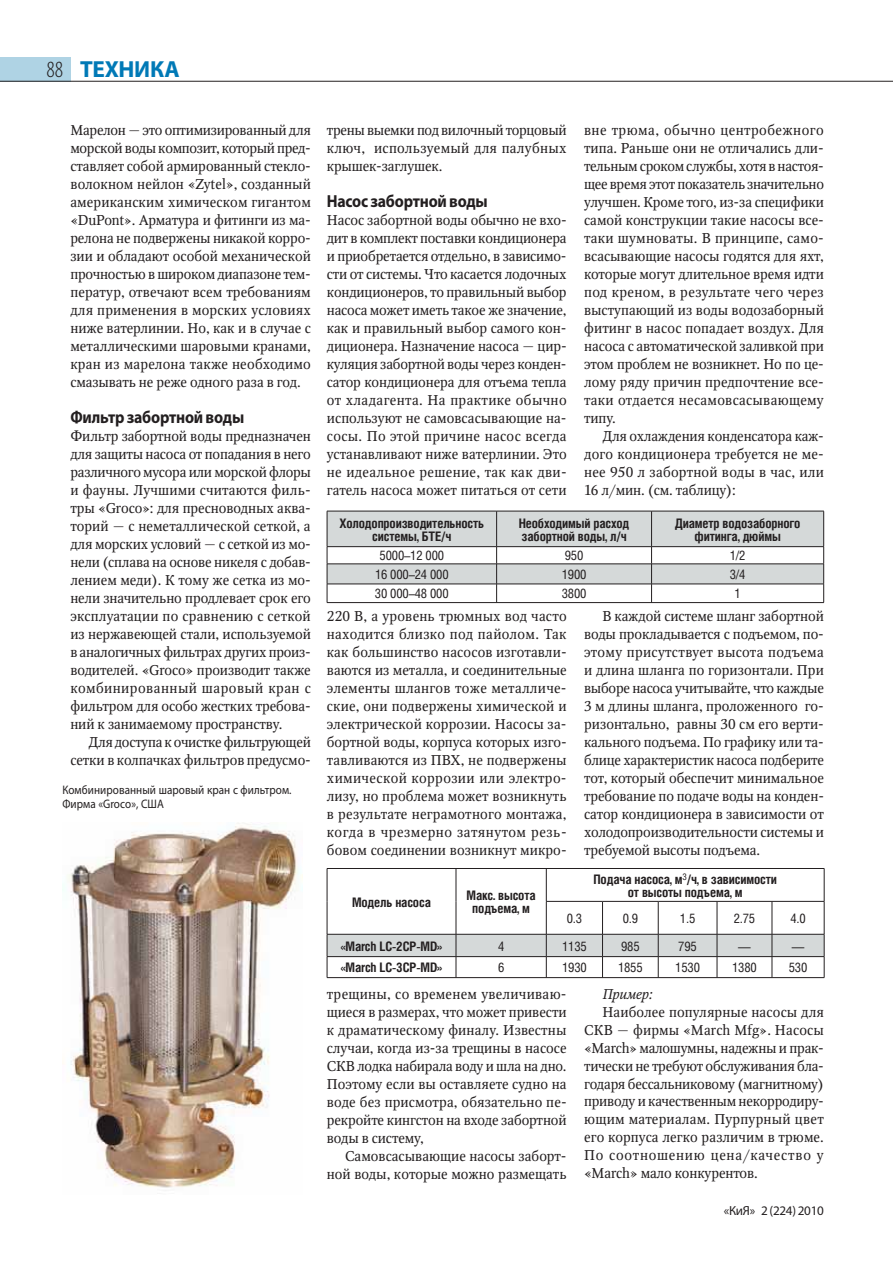
<style>
.page{position:relative;width:893px;height:1263px;background:#fff}
.page>*{position:absolute;margin:0;border:0;box-sizing:border-box;transform-origin:0 0}
.t1{font:700 23.25px "Myriad Pro";letter-spacing:-.015em;color:#0079b6}
.t2{font:700 17.55px "Myriad Pro";letter-spacing:-.015em;color:#231f20;scale:.9 1}
.t3{font:14.1px/18px "Octava C";color:#231f20;text-align:justify}
.t4{font:14.1px/18px "Octava C";letter-spacing:-.02em;color:#231f20;text-align:right}
.t5{font:italic 14.1px "Octava C";letter-spacing:-.01em;color:#231f20}
.t6{font:700 13.05px/13px "Helios Cond";letter-spacing:-.01em;color:#231f20;text-align:center}
.t7{font:13.05px "Helios Cond";letter-spacing:-.01em;color:#231f20}
.t8{font:13.05px "Myriad Pro";letter-spacing:-.02em;color:#231f20}
.t9{font:12.45px/13.8px "Myriad Pro";letter-spacing:.005em;color:#231f20;scale:.9 1}
.s1{font-weight:300;font-stretch:condensed;color:#231f20}
</style>
<div class="page">
<div style="left:0;top:57px;width:70px;height:24px;background:#afd3e4"></div>
<hr style="left:0;top:81px;width:880px;height:1px;background:#231f20">
<svg style="left:880px;top:81px;width:12px;height:1px"></svg>
<img style="left:62px;top:823px;width:241px;height:365px">
<svg style="left:327px;top:511px;width:497px;height:91px"></svg>
<hr style="left:327px;top:602px;width:497px;height:1px;background:#231f20">
<hr style="left:327px;top:869px;width:1px;height:32px;background:#231f20">
<hr style="left:456px;top:869px;width:1px;height:32px;background:#231f20">
<hr style="left:546px;top:869px;width:1px;height:32px;background:#231f20">
<hr style="left:824px;top:869px;width:1px;height:32px;background:#231f20">
<hr style="left:327px;top:901px;width:1px;height:33px;background:#231f20">
<hr style="left:456px;top:901px;width:1px;height:33px;background:#231f20">
<hr style="left:546px;top:902px;width:1px;height:32px;background:#231f20">
<hr style="left:602px;top:902px;width:1px;height:32px;background:#231f20">
<hr style="left:658px;top:902px;width:1px;height:32px;background:#231f20">
<hr style="left:717px;top:902px;width:1px;height:32px;background:#231f20">
<hr style="left:772px;top:902px;width:1px;height:32px;background:#231f20">
<hr style="left:824px;top:902px;width:1px;height:32px;background:#231f20">
<svg style="left:326px;top:868px;width:499px;height:1px"></svg>
<hr style="left:546px;top:901px;width:56px;height:1px;background:#231f20">
<hr style="left:602px;top:901px;width:56px;height:1px;background:#231f20">
<hr style="left:658px;top:901px;width:59px;height:1px;background:#231f20">
<hr style="left:717px;top:901px;width:55px;height:1px;background:#231f20">
<hr style="left:772px;top:901px;width:52px;height:1px;background:#231f20">
<svg style="left:326px;top:934px;width:499px;height:44px"></svg>
<hr style="left:772px;top:956px;width:52px;height:1px;background:#231f20">
<h1 class="t1" style="left:47px;top:55px;width:135px"><span class="s1">88</span> ТЕХНИКА</h1>
<p class="t3" style="left:70px;top:122px;width:242px">Mарелон — это оптимизированный для морской воды композит, который пред&shy;ставляет собой армированный стекло&shy;волокном нейлон «Zytel», созданный американским химическом гигантом «DuPont». Арматура и фитинги из ма&shy;релона не подвержены никакой корро&shy;зии и обладают особой механической прочностью в широком диапазоне тем&shy;ператур, отвечают всем требованиям для применения в морских условиях ниже ватерлинии. Но, как и в случае с металлическими шаровыми кранами, кран из марелона также необходимо смазывать не реже одного раза в год.</p>
<p class="t2" style="left:70px;top:406px;width:195px">Фильтр забортной воды</p>
<p class="t3" style="left:70px;top:428px;width:242px">Фильтр забортной воды предназначен для защиты насоса от попадания в него различного мусора или морской флоры и фауны. Лучшими считаются филь&shy;тры «Groco»: для пресноводных аква&shy;торий — с неметаллической сеткой, а для морских условий — с сеткой из мо&shy;нели (сплава на основе никеля с добав&shy;лением меди). К тому же сетка из мо&shy;нели значительно продлевает срок его эксплуатации по сравнению с сеткой из нержавеющей стали, используемой в аналогичных фильтрах других произ&shy;водителей. «Groco» производит также комбинированный шаровый кран с фильтром для особо жестких требова&shy;ний к занимаемому пространству.</p>
<p class="t4" style="left:70px;top:734px;width:242px">Для доступа к очистке фильтрующей сетки в колпачках фильтров предусмо-</p>
<p class="t9" style="left:62px;top:783px;width:256px">Комбинированный шаровый кран с фильтром.<br>Фирма «Groco», США</p>
<p class="t3" style="left:327px;top:122px;width:241px">трены выемки под вилочный торцовый ключ, используемый для палубных крышек-заглушек.</p>
<p class="t2" style="left:327px;top:191px;width:180px">Насос забортной воды</p>
<p class="t3" style="left:327px;top:212px;width:241px">Насос забортной воды обычно не вхо&shy;дит в комплект поставки кондиционера и приобретается отдельно, в зависимо&shy;сти от системы. Что касается лодочных кондиционеров, то правильный выбор насоса может иметь такое же значение, как и правильный выбор самого кон&shy;диционера. Назначение насоса — цир&shy;куляция забортной воды через конден&shy;сатор кондиционера для отъема тепла от хладагента. На практике обычно используют не самовсасывающие на&shy;сосы. По этой причине насос всегда устанавливают ниже ватерлинии. Это не идеальное решение, так как дви&shy;гатель насоса может питаться от сети</p>
<p class="t3" style="left:584px;top:122px;width:241px">вне трюма, обычно центробежного типа. Раньше они не отличались дли&shy;тельным сроком службы, хотя в настоя&shy;щее время этот показатель значительно улучшен. Кроме того, из-за специфики самой конструкции такие насосы все&shy;таки шумноваты. В принципе, само&shy;всасывающие насосы годятся для яхт, которые могут длительное время идти под креном, в результате чего через выступающий из воды водозаборный фитинг в насос попадает воздух. Для насоса с автоматической заливкой при этом проблем не возникнет. Но по це&shy;лому ряду причин предпочтение все&shy;таки отдается несамовсасывающему типу.</p>
<p class="t3" style="left:584px;top:428px;width:241px;text-indent:18px">Для охлаждения конденсатора каж&shy;дого кондиционера требуется не ме&shy;нее 950 л забортной воды в час, или 16 л/мин. (см. таблицу):</p>
<p class="t6" style="left:339px;top:518px;width:146px">Холодопроизводительность системы, БТЕ/ч</p>
<p class="t6" style="left:519px;top:518px;width:112px;text-align:left">Необходимый расход забортной воды, л/ч</p>
<p class="t6" style="left:675px;top:518px;width:127px">Диаметр водозаборного фитинга, дюймы</p>
<p class="t7" style="left:380px;top:548px;width:66px">5000–12 000</p>
<p class="t7" style="left:565px;top:548px;width:20px">950</p>
<p class="t7" style="left:730px;top:548px;width:17px">1/2</p>
<p class="t7" style="left:375px;top:567px;width:75px">16 000–24 000</p>
<p class="t7" style="left:562px;top:567px;width:26px">1900</p>
<p class="t7" style="left:730px;top:567px;width:17px">3/4</p>
<p class="t7" style="left:375px;top:586px;width:75px">30 000–48 000</p>
<p class="t7" style="left:562px;top:586px;width:26px">3800</p>
<p class="t7" style="left:734px;top:586px;width:8px">1</p>
<p class="t3" style="left:327px;top:608px;width:241px">220 В, а уровень трюмных вод часто находится близко под пайолом. Так как большинство насосов изготавли&shy;ваются из металла, и соединительные элементы шлангов тоже металличе&shy;ские, они подвержены химической и электрической коррозии. Насосы за&shy;бортной воды, корпуса которых изго&shy;тавливаются из ПВХ, не подвержены химической коррозии или электро&shy;лизу, но проблема может возникнуть в результате неграмотного монтажа, когда в чрезмерно затянутом резь&shy;бовом соединении возникнут микро-</p>
<p class="t3" style="left:584px;top:608px;width:241px;text-indent:18px">В каждой системе шланг забортной воды прокладывается с подъемом, по&shy;этому присутствует высота подъема и длина шланга по горизонтали. При выборе насоса учитывайте, что каждые 3 м длины шланга, проложенного го&shy;ризонтально, равны 30 см его верти&shy;кального подъема. По графику или та&shy;блице характеристик насоса подберите тот, который обеспечит минимальное требование по подаче воды на конден&shy;сатор кондиционера в зависимости от холодопроизводительности системы и требуемой высоты подъема.</p>
<p class="t6" style="left:352px;top:897px;width:80px">Модель насоса</p>
<p class="t6" style="left:467px;top:890px;width:71px">Макс. высота подъема, м</p>
<p class="t6" style="left:593px;top:874px;width:185px">Подача насоса, м<sup>3</sup>/ч, в зависимости от высоты подъема, м</p>
<p class="t7" style="left:567px;top:911px;width:17px">0.3</p>
<p class="t7" style="left:623px;top:911px;width:17px">0.9</p>
<p class="t7" style="left:680px;top:911px;width:17px">1.5</p>
<p class="t7" style="left:734px;top:911px;width:23px">2.75</p>
<p class="t7" style="left:790px;top:911px;width:17px">4.0</p>
<p class="t6" style="left:341px;top:941px;width:103px">«March LC-2CP-MD»</p>
<p class="t7" style="left:498px;top:938px;width:8px">4</p>
<p class="t7" style="left:562px;top:938px;width:26px">1135</p>
<p class="t7" style="left:621px;top:938px;width:20px">985</p>
<p class="t7" style="left:678px;top:938px;width:20px">795</p>
<p class="t7" style="left:738px;top:938px;width:14px">—</p>
<p class="t7" style="left:792px;top:938px;width:14px">—</p>
<p class="t6" style="left:341px;top:962px;width:103px">«March LC-3CP-MD»</p>
<p class="t7" style="left:498px;top:960px;width:8px">6</p>
<p class="t7" style="left:562px;top:960px;width:26px">1930</p>
<p class="t7" style="left:618px;top:960px;width:26px">1855</p>
<p class="t7" style="left:675px;top:960px;width:26px">1530</p>
<p class="t7" style="left:732px;top:960px;width:26px">1380</p>
<p class="t7" style="left:789px;top:960px;width:20px">530</p>
<p class="t3" style="left:327px;top:986px;width:241px">трещины, со временем увеличиваю&shy;щиеся в размерах, что может привести к драматическому финалу. Известны случаи, когда из-за трещины в насосе СКВ лодка набирала воду и шла на дно.<br>Поэтому если вы оставляете судно на воде без присмотра, обязательно пе&shy;рекройте кингстон на входе забортной воды в систему,</p>
<p class="t3" style="left:327px;top:1148px;width:241px;text-align:right">Самовсасывающие насосы заборт&shy;ной воды, которые можно размещать</p>
<p class="t5" style="left:602px;top:986px;width:51px">Пример:</p>
<p class="t3" style="left:584px;top:1004px;width:241px;text-indent:18px">Наиболее популярные насосы для СКВ — фирмы «March Mfg». Насосы «March» малошумны, надежны и прак&shy;тически не требуют обслуживания бла&shy;годаря бессальниковому (магнитному) приводу и качественным некорродиру&shy;ющим материалам. Пурпурный цвет его корпуса легко различим в трюме.<br>По соотношению цена/качество у «March» мало конкурентов.</p>
<p class="t8" style="left:724px;top:1203px;width:102px">«КиЯ» 2 (224) 2010</p>
</div>
